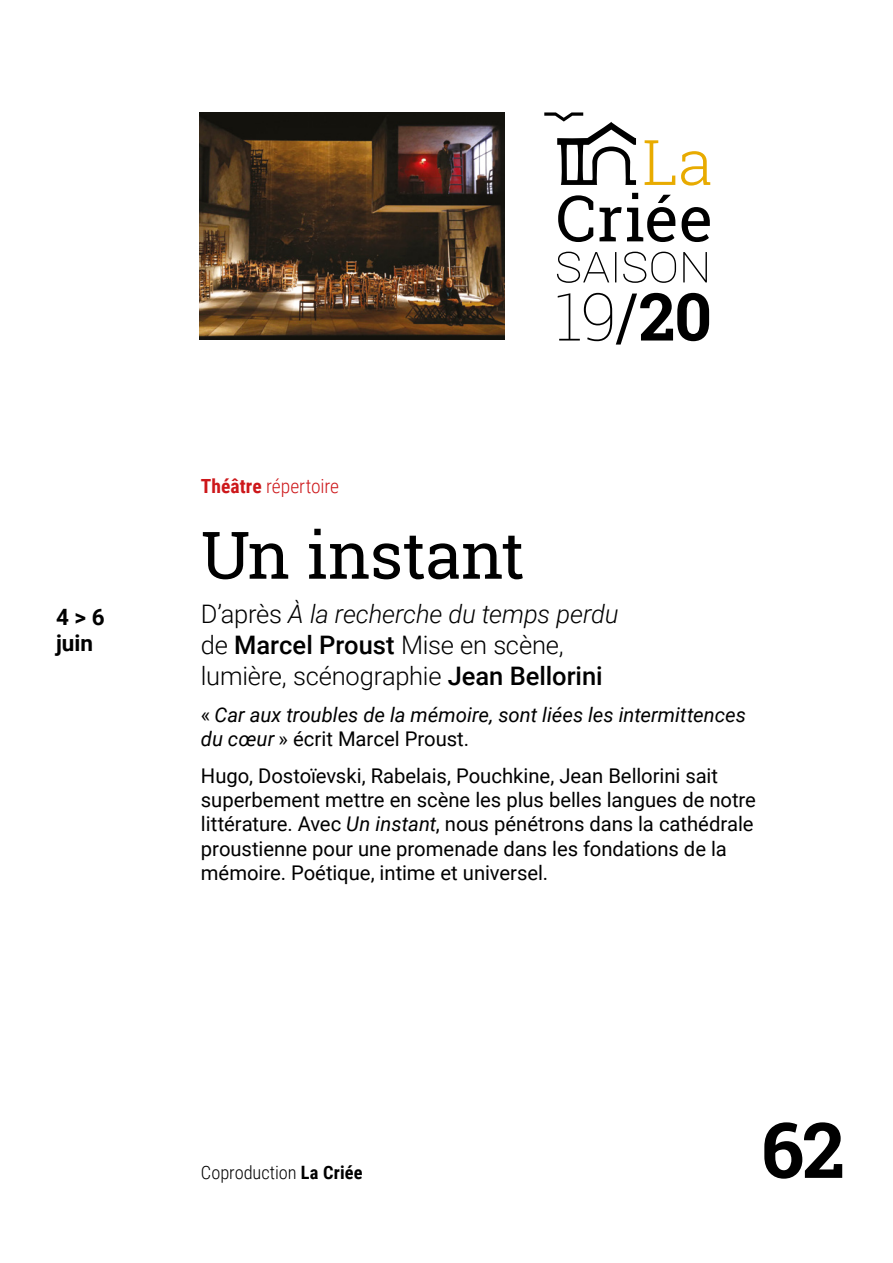
<style>
.page{position:relative;width:893px;height:1263px;background:#fff}
.page>*{position:absolute;margin:0;border:0;box-sizing:border-box;transform-origin:0 0}
.t1{font:700 76.95px "Roboto Slab";color:#000}
.t2{font:65.55px "Roboto Slab";letter-spacing:-.015em;color:#000}
.t3{font:300 62.7px "Roboto Slab";color:#e8ab00}
.t4{font:300 25.5px/30.6px "Roboto";letter-spacing:-.01em;color:#000}
.t5{font:700 22.5px/26.1px "Roboto";color:#000}
.t6{font:20.25px/24.3px "Roboto";color:#000}
.t7{font:italic 20.25px/24.3px "Roboto";color:#000}
.t8{font:300 19.5px "Roboto Condensed";letter-spacing:-.005em;color:#cd171a}
.t9{font:300 18.45px "Roboto Condensed";letter-spacing:-.005em;color:#000}
.s1{font-weight:700}
.s2{font-style:italic}
.s3{font-weight:500}
.s4{font-style:normal}
</style>
<div class="page">
<svg style="left:544px;top:112px;width:92px;height:73px"></svg>
<svg style="left:558px;top:193px;width:152px;height:49px"></svg>
<svg style="left:558px;top:293px;width:151px;height:52px"></svg>
<svg style="left:557px;top:252px;width:150px;height:31px"></svg>
<img style="left:200px;top:112px;width:304px;height:227px">
<h3 class="t3" style="left:642px;top:119px;width:72px">La</h3>
<p class="t5" style="left:56px;top:603px;width:50px">4 &gt; 6 juin</p>
<p class="t8" style="left:201px;top:472px;width:140px"><span class="s1">Théâtre</span> répertoire</p>
<h2 class="t2" style="left:201px;top:510px;width:325px">Un instant</h2>
<p class="t4" style="left:201px;top:598px;width:419px">D’après <span class="s2">À la recherche du temps perdu </span>de <span class="s3">Marcel Proust</span> Mise en scène, lumière, scénographie <span class="s3">Jean Bellorini</span></p>
<p class="t7" style="left:201px;top:701px;width:547px"><span class="s4">«</span> Car aux troubles de la mémoire, sont liées les intermittences du cœur <span class="s4">» écrit Marcel Proust.</span></p>
<p class="t6" style="left:201px;top:763px;width:556px">Hugo, Dostoïevski, Rabelais, Pouchkine, Jean Bellorini sait superbement mettre en scène les plus belles langues de notre littérature. Avec <span class="s2">Un instant</span>, nous pénétrons dans la cathédrale proustienne pour une promenade dans les fondations de la mémoire. Poétique, intime et universel.</p>
<p class="t9" style="left:201px;top:1159px;width:163px">Coproduction <span class="s1">La Criée</span></p>
<h1 class="t1" style="left:761px;top:1097px;width:85px">62</h1>
</div>
